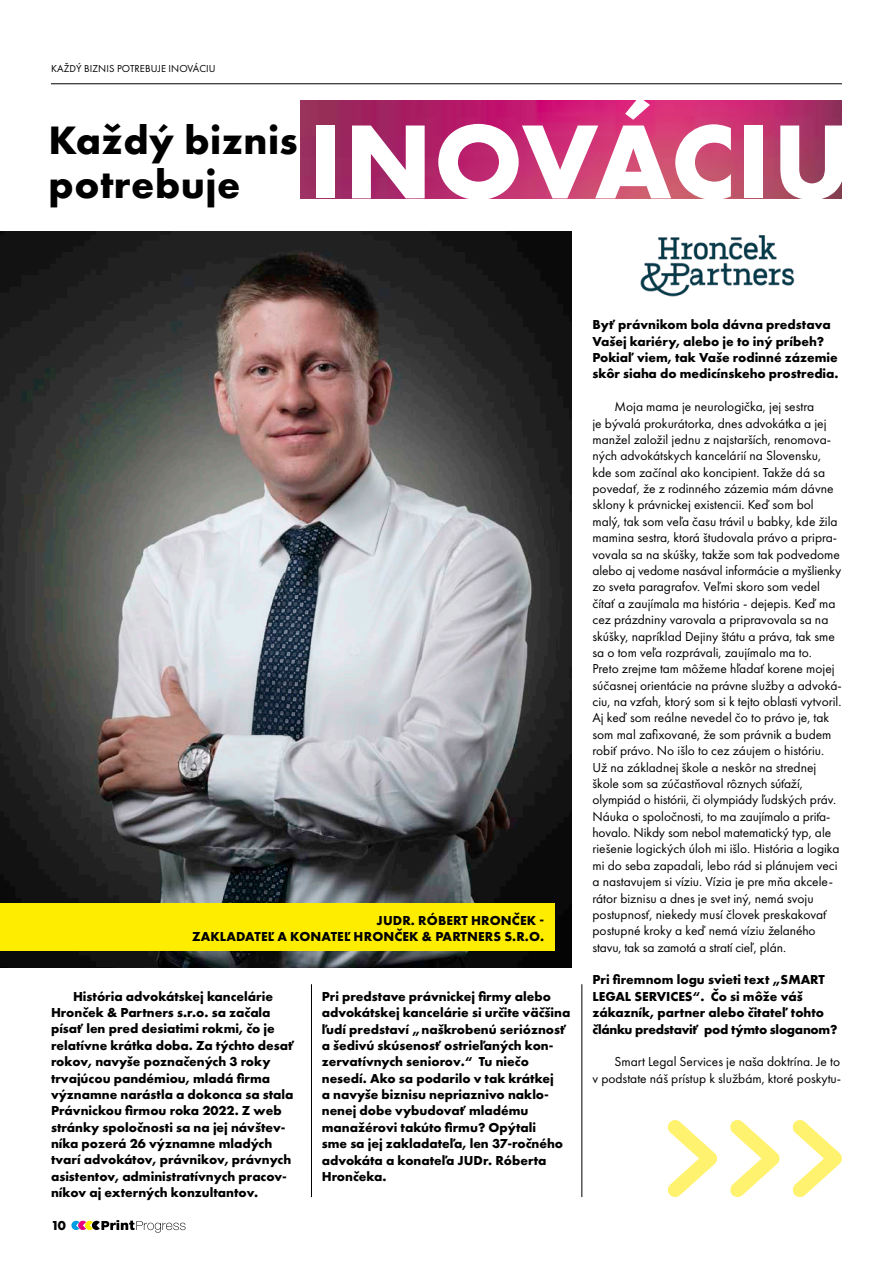
<style>
.page{position:relative;width:893px;height:1263px;background:#fff}
.page>*{position:absolute;margin:0;border:0;box-sizing:border-box;transform-origin:0 0}
.t1{font:700 109.2px "Futura PT";letter-spacing:.015em;color:#fff}
.t2{font:700 41.1px/44.5px "Futura PT";letter-spacing:.01em;color:#000}
.t3{font:13.5px/16.4px "Futura PT";color:#000}
.t4{font:700 13.5px/16.4px "Futura PT";color:#000}
.t5{font:10.5px "Futura PT";letter-spacing:.01em;color:#000}
</style>
<div class="page">
<img style="left:300px;top:100px;width:542px;height:98px">
<img style="left:0;top:231px;width:571px;height:737px">
<img style="left:640px;top:235px;width:155px;height:62px">
<svg style="left:71px;top:1220px;width:114px;height:13px"></svg>
<div style="left:0;top:903px;width:555px;height:48px;background:#ffed00"></div>
<hr style="left:311px;top:984px;width:1px;height:213px;background:#000">
<hr style="left:581px;top:984px;width:1px;height:213px;background:#000">
<svg style="left:668px;top:1120px;width:49px;height:77px"></svg>
<svg style="left:730px;top:1120px;width:49px;height:77px"></svg>
<svg style="left:792px;top:1120px;width:50px;height:77px"></svg>
<hr style="left:51px;top:83px;width:791px;height:1px;background:#000">
<p class="t5" style="left:51px;top:62px;width:166px">KAŽDÝ BIZNIS POTREBUJE INOVÁCIU</p>
<h2 class="t2" style="left:49px;top:117px;width:251px">Každý biznis potrebuje</h2>
<h1 class="t1" style="left:309px;top:91px;width:544px">INOVÁCIU</h1>
<p class="t4" style="left:192px;top:911px;width:354px;text-align:right">JUDR. RÓBERT HRONČEK -<br>ZAKLADATEĽ A KONATEĽ HRONČEK &amp; PARTNERS S.R.O.</p>
<p class="t4" style="left:51px;top:987px;width:245px;text-indent:22px">História advokátskej kancelárie Hronček &amp; Partners s.r.o. sa začala písať len pred desiatimi rokmi, čo je relatívne krátka doba. Za týchto desať rokov, navyše poznačených 3 roky trvajúcou pandémiou, mladá firma významne narástla a dokonca sa stala Právnickou firmou roka 2022. Z web stránky spoločnosti sa na jej návštev&shy;níka pozerá 26 významne mladých tvarí advokátov, právnikov, právnych asistentov, administratívnych pracov&shy;níkov aj externých konzultantov.</p>
<p class="t4" style="left:51px;top:1217px;width:17px">10</p>
<p class="t4" style="left:322px;top:988px;width:250px">Pri predstave právnickej firmy alebo advokátskej kancelárie si určite väčšina ľudí predstaví „naškrobenú serióznosť a šedivú skúsenosť ostrieľaných kon&shy;zervatívnych seniorov.“ Tu niečo nesedí. Ako sa podarilo v tak krátkej<br>a navyše biznisu nepriaznivo naklo&shy;nenej dobe vybudovať mladému manažérovi takúto firmu? Opýtali<br>sme sa jej zakladateľa, len 37-ročného advokáta a konateľa JUDr. Róberta Hrončeka.</p>
<p class="t4" style="left:592px;top:316px;width:248px">Byť právnikom bola dávna predstava Vašej kariéry, alebo je to iný príbeh?<br>Pokiaľ viem, tak Vaše rodinné zázemie skôr siaha do medicínskeho prostredia.</p>
<p class="t3" style="left:592px;top:398px;width:251px;text-indent:22px">Moja mama je neurologička, jej sestra<br>je bývalá prokurátorka, dnes advokátka a jej manžel založil jednu z najstarších, renomova&shy;ných advokátskych kancelárií na Slovensku, kde som začínal ako koncipient. Takže dá sa povedať, že z rodinného zázemia mám dávne sklony k právnickej existencii. Keď som bol malý, tak som veľa času trávil u babky, kde žila mamina sestra, ktorá študovala právo a pripra&shy;vovala sa na skúšky, takže som tak podvedome alebo aj vedome nasával informácie a myšlienky zo sveta paragrafov. Veľmi skoro som vedel čítať a zaujímala ma história - dejepis. Keď ma cez prázdniny varovala a pripravovala sa na skúšky, napríklad Dejiny štátu a práva, tak sme sa o tom veľa rozprávali, zaujímalo ma to.<br>Preto zrejme tam môžeme hľadať korene mojej súčasnej orientácie na právne služby a advoká&shy;ciu, na vzťah, ktorý som si k tejto oblasti vytvoril.<br>Aj keď som reálne nevedel čo to právo je, tak som mal zafixované, že som právnik a budem robiť právo. No išlo to cez záujem o históriu.<br>Už na základnej škole a neskôr na strednej škole som sa zúčastňoval rôznych súťaží, olympiád o histórii, či olympiády ľudských práv.<br>Náuka o spoločnosti, to ma zaujímalo a priťa&shy;hovalo. Nikdy som nebol matematický typ, ale riešenie logických úloh mi išlo. História a logika mi do seba zapadali, lebo rád si plánujem veci a nastavujem si víziu. Vízia je pre mňa akcele&shy;rátor biznisu a dnes je svet iný, nemá svoju postupnosť, niekedy musí človek preskakovať postupné kroky a keď nemá víziu želaného stavu, tak sa zamotá a stratí cieľ, plán.</p>
<p class="t4" style="left:592px;top:971px;width:247px">Pri firemnom logu svieti text „SMART LEGAL SERVICES“. Čo si môže váš zákazník, partner alebo čitateľ tohto článku predstaviť pod týmto sloganom?</p>
<p class="t3" style="left:592px;top:1053px;width:250px;text-align:right">Smart Legal Services je naša doktrína. Je to<br>v podstate náš prístup k službám, ktoré poskytu-</p>
</div>
